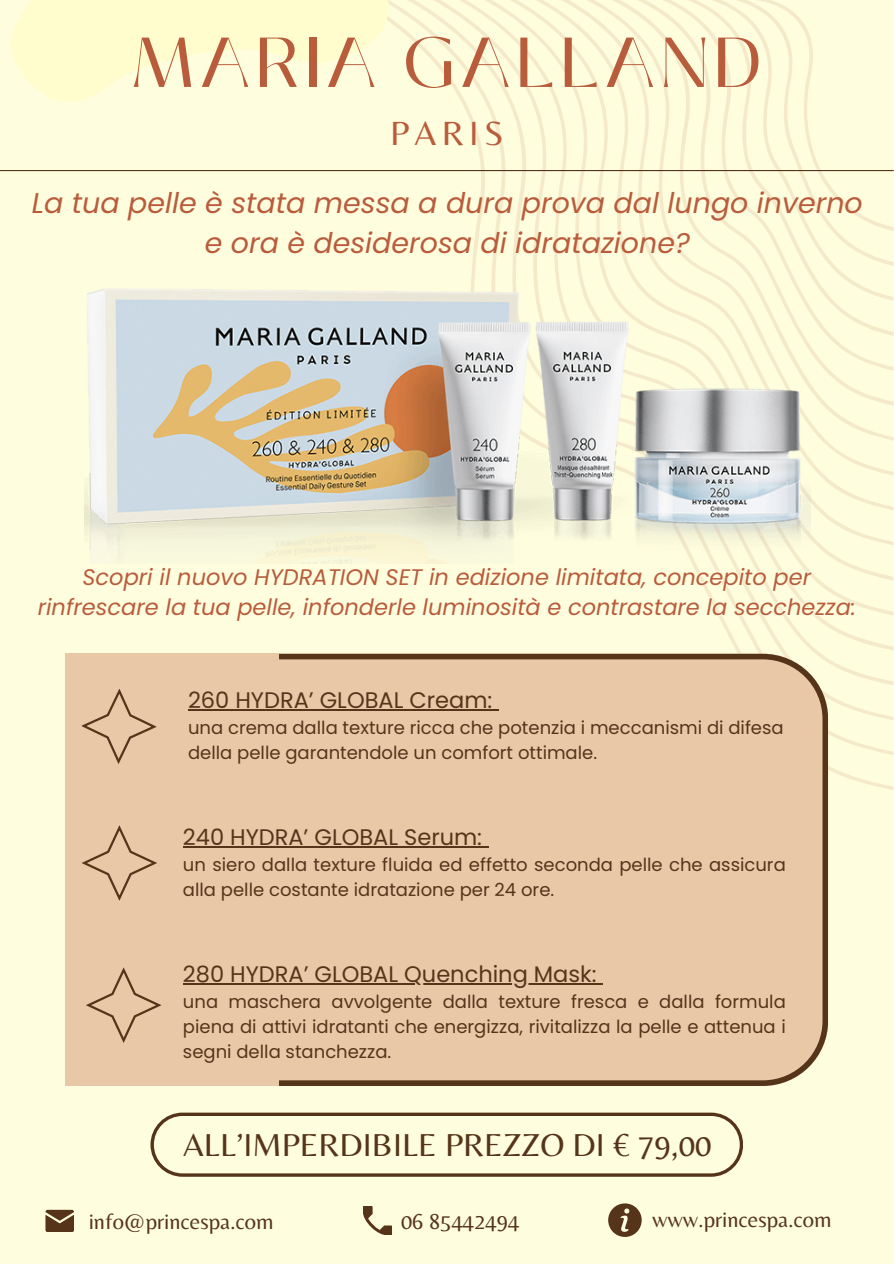
<style>
.page{position:relative;width:894px;height:1264px;background:#fff}
.page>*{position:absolute;margin:0;border:0;box-sizing:border-box;transform-origin:0 0}
.t1{font:70.2px "Black Mango";letter-spacing:.07em;color:#b85c3c}
.t2{font:34.95px "Belleza";letter-spacing:.15em;color:#b85c3c}
.t3{font:33px "Belleza";color:#56341a}
.t4{font:italic 28.5px/39.3px "Poppins";color:#b85c3c;text-align:center}
.t5{font:italic 22.5px/30.3px "Poppins";color:#b85c3c;text-align:center}
.t6{font:22.5px "Poppins";color:#56341a}
.t7{font:22.5px "Belleza";color:#56341a}
.t8{font:18px/24.8px "Poppins";color:#56341a}
</style>
<div class="page">
<div style="left:0;top:0;width:893px;height:1263px;background:#fefdde"></div>
<svg style="left:356px;top:0;width:537px;height:790px"></svg>
<svg style="left:11px;top:0;width:378px;height:103px"></svg>
<img style="left:84px;top:261px;width:726px;height:297px">
<svg style="left:117px;top:558px;width:739px;height:70px"></svg>
<hr style="left:0;top:170px;width:893px;height:1px;background:#56341a">
<div style="left:279px;top:653px;width:548px;height:432px;background:#e9c8a8"></div>
<div style="left:65px;top:863px;width:214px;height:222px;background:#e9c8a8"></div>
<div style="left:65px;top:653px;width:214px;height:214px;background:#e9c8a8"></div>
<svg style="left:82px;top:825px;width:75px;height:75px"></svg>
<svg style="left:81px;top:689px;width:76px;height:75px"></svg>
<svg style="left:86px;top:967px;width:75px;height:75px"></svg>
<hr style="left:183px;top:983px;width:413px;height:1px;background:#56341a">
<hr style="left:183px;top:846px;width:299px;height:1px;background:#56341a">
<hr style="left:188px;top:709px;width:304px;height:1px;background:#56341a">
<svg style="left:45px;top:1209px;width:29px;height:23px"></svg>
<svg style="left:363px;top:1206px;width:29px;height:28px"></svg>
<svg style="left:608px;top:1203px;width:33px;height:33px"></svg>
<svg style="left:150px;top:1112px;width:592px;height:64px"></svg>
<h1 class="t1" style="left:132px;top:10px;width:631px">MARIA GALLAND</h1>
<h2 class="t2" style="left:390px;top:113px;width:115px">PARIS</h2>
<p class="t4" style="left:32px;top:184px;width:832px">La tua pelle è stata messa a dura prova dal lungo inverno e ora è desiderosa di idratazione?</p>
<h3 class="t5" style="left:38px;top:561px;width:819px">Scopri il nuovo HYDRATION SET in edizione limitata, concepito per rinfrescare la tua pelle, infonderle luminosità e contrastare la secchezza:</h3>
<p class="t6" style="left:188px;top:684px;width:306px">260 HYDRA’ GLOBAL Cream:</p>
<p class="t8" style="left:188px;top:715px;width:597px">una crema dalla texture ricca che potenzia i meccanismi di difesa della pelle garantendole un comfort ottimale.</p>
<p class="t6" style="left:183px;top:821px;width:300px">240 HYDRA’ GLOBAL Serum:</p>
<p class="t8" style="left:183px;top:852px;width:604px">un siero dalla texture fluida ed effetto seconda pelle che assicura alla pelle costante idratazione per 24 ore.</p>
<p class="t6" style="left:183px;top:958px;width:415px">280 HYDRA’ GLOBAL Quenching Mask:</p>
<h4 class="t8" style="left:183px;top:989px;width:604px;text-align:justify">una maschera avvolgente dalla texture fresca e dalla formula piena di attivi idratanti che energizza, rivitalizza la pelle e attenua i segni della stanchezza.</h4>
<p class="t3" style="left:183px;top:1125px;width:530px">ALL’IMPERDIBILE PREZZO DI € 79,00</p>
<p class="t7" style="left:89px;top:1208px;width:186px">info@princespa.com</p>
<h2 class="t7" style="left:401px;top:1208px;width:120px">06 85442494</h2>
<p class="t7" style="left:652px;top:1206px;width:181px">www.princespa.com</p>
</div>
